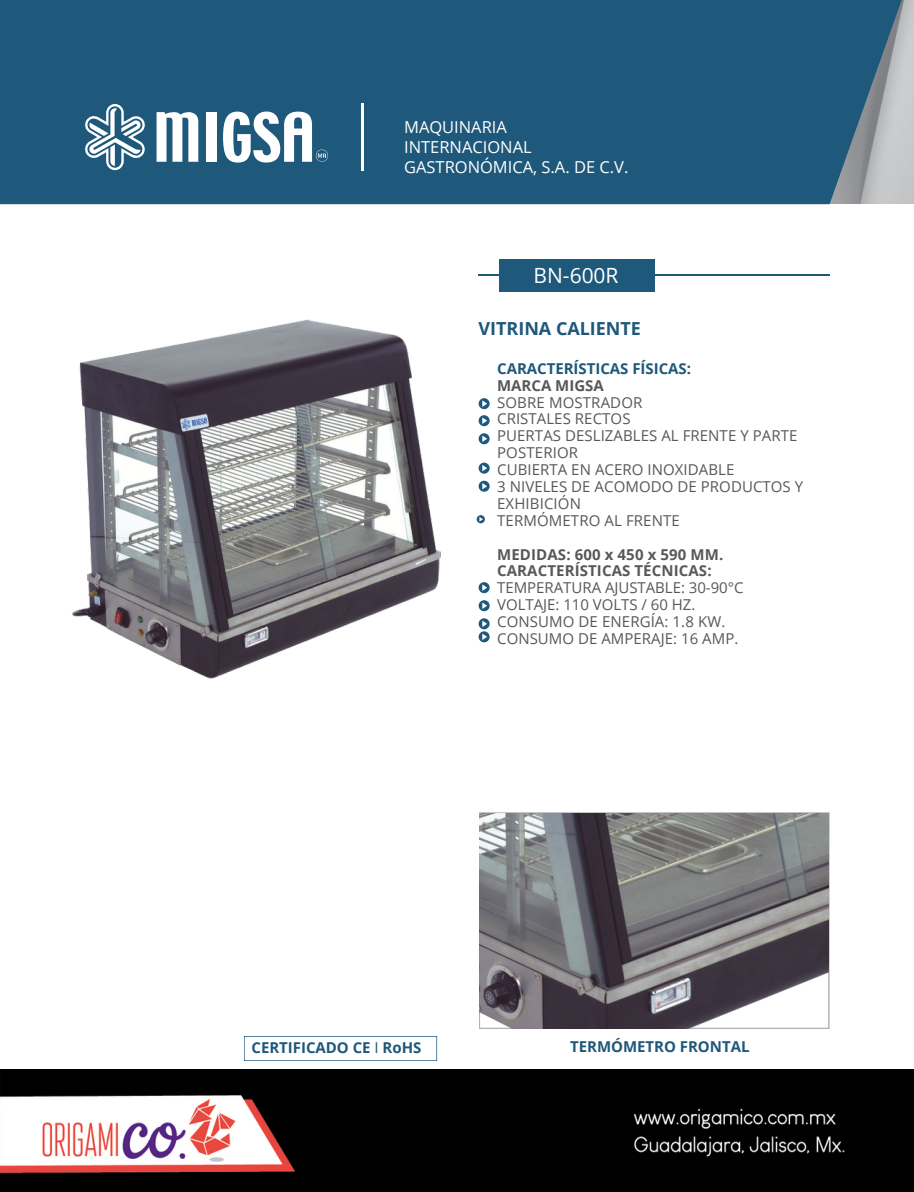
<style>
.page{position:relative;width:914px;height:1192px;background:#fff}
.page>*{position:absolute;margin:0;border:0;box-sizing:border-box;transform-origin:0 0}
.t1{font:21px "Open Sans";color:#fff}
.t2{font:700 18px "Open Sans";color:#1e587b}
.t3{font:16.5px/20.2px "Open Sans";color:#fff}
.t4{font:15px "Open Sans";letter-spacing:.005em;color:#58585a}
.t5{font:700 15px "Open Sans";color:#1e587b}
.t6{font:700 15px "Open Sans";letter-spacing:.005em;color:#58585a}
.s1{font-weight:400}
</style>
<div class="page">
<div style="left:901px;top:0;width:13px;height:204px;background:#c8c9cb"></div>
<svg style="left:244px;top:1036px;width:193px;height:24px"></svg>
<div style="left:478px;top:415px;width:11px;height:11px;background:#1e587b;border-radius:50%"></div>
<svg style="left:482px;top:417px;width:5px;height:7px"></svg>
<div style="left:478px;top:398px;width:11px;height:11px;background:#1e587b;border-radius:50%"></div>
<svg style="left:482px;top:400px;width:5px;height:7px"></svg>
<div style="left:478px;top:433px;width:11px;height:11px;background:#1e587b;border-radius:50%"></div>
<svg style="left:482px;top:435px;width:5px;height:7px"></svg>
<svg style="left:478px;top:480px;width:11px;height:12px"></svg>
<svg style="left:482px;top:483px;width:5px;height:6px"></svg>
<svg style="left:478px;top:462px;width:11px;height:11px"></svg>
<svg style="left:482px;top:465px;width:5px;height:6px"></svg>
<svg style="left:476px;top:515px;width:9px;height:8px"></svg>
<svg style="left:479px;top:517px;width:4px;height:4px"></svg>
<div style="left:478px;top:618px;width:11px;height:11px;background:#1e587b;border-radius:50%"></div>
<svg style="left:482px;top:620px;width:5px;height:7px"></svg>
<div style="left:478px;top:600px;width:11px;height:11px;background:#1e587b;border-radius:50%"></div>
<svg style="left:482px;top:602px;width:5px;height:7px"></svg>
<div style="left:478px;top:582px;width:11px;height:11px;background:#1e587b;border-radius:50%"></div>
<svg style="left:482px;top:584px;width:5px;height:7px"></svg>
<div style="left:0;top:0;width:901px;height:204px;background:#1e587b"></div>
<svg style="left:84px;top:104px;width:62px;height:66px"></svg>
<svg style="left:156px;top:112px;width:42px;height:50px"></svg>
<div style="left:206px;top:112px;width:10px;height:50px;background:#fff"></div>
<svg style="left:223px;top:111px;width:105px;height:51px"></svg>
<hr style="left:362px;top:104px;width:1px;height:66px;background:#fff">
<hr style="left:478px;top:274px;width:351px;height:1px;background:#1e587b">
<div style="left:500px;top:259px;width:154px;height:32px;background:#1e587b"></div>
<img style="left:72px;top:319px;width:368px;height:360px">
<div style="left:478px;top:631px;width:11px;height:11px;background:#1e587b;border-radius:50%"></div>
<svg style="left:482px;top:633px;width:5px;height:7px"></svg>
<img style="left:479px;top:813px;width:349px;height:215px">
<img style="left:0;top:1069px;width:914px;height:122px">
<p class="t3" style="left:404px;top:116px;width:226px">MAQUINARIA<br>INTERNACIONAL<br>GASTRONÓMICA, S.A. DE C.V.</p>
<p class="t1" style="left:533px;top:260px;width:86px">BN-600R</p>
<p class="t2" style="left:478px;top:315px;width:164px">VITRINA CALIENTE</p>
<p class="t5" style="left:497px;top:358px;width:195px">CARACTERÍSTICAS FÍSICAS:</p>
<p class="t6" style="left:497px;top:374px;width:108px">MARCA MIGSA</p>
<p class="t4" style="left:497px;top:391px;width:147px">SOBRE MOSTRADOR</p>
<p class="t4" style="left:497px;top:408px;width:135px">CRISTALES RECTOS</p>
<p class="t4" style="left:497px;top:425px;width:302px">PUERTAS DESLIZABLES AL FRENTE Y PARTE</p>
<p class="t4" style="left:497px;top:442px;width:82px">POSTERIOR</p>
<p class="t4" style="left:497px;top:459px;width:239px">CUBIERTA EN ACERO INOXIDABLE</p>
<p class="t4" style="left:497px;top:476px;width:307px">3 NIVELES DE ACOMODO DE PRODUCTOS Y</p>
<p class="t4" style="left:497px;top:493px;width:85px">EXHIBICIÓN</p>
<p class="t4" style="left:497px;top:509px;width:184px">TERMÓMETRO AL FRENTE</p>
<p class="t6" style="left:497px;top:543px;width:228px">MEDIDAS: 600 x 450 x 590 MM.</p>
<p class="t6" style="left:497px;top:560px;width:216px">CARACTERÍSTICAS TÉCNICAS:</p>
<p class="t4" style="left:497px;top:577px;width:248px">TEMPERATURA AJUSTABLE: 30-90°C</p>
<p class="t4" style="left:497px;top:594px;width:200px">VOLTAJE: 110 VOLTS / 60 HZ.</p>
<p class="t4" style="left:497px;top:611px;width:230px">CONSUMO DE ENERGÍA: 1.8 KW.</p>
<p class="t4" style="left:497px;top:628px;width:243px">CONSUMO DE AMPERAJE: 16 AMP.</p>
<p class="t5" style="left:251px;top:1037px;width:171px">CERTIFICADO CE <span class="s1">I</span> RoHS</p>
<p class="t5" style="left:570px;top:1036px;width:181px">TERMÓMETRO FRONTAL</p>
</div>
